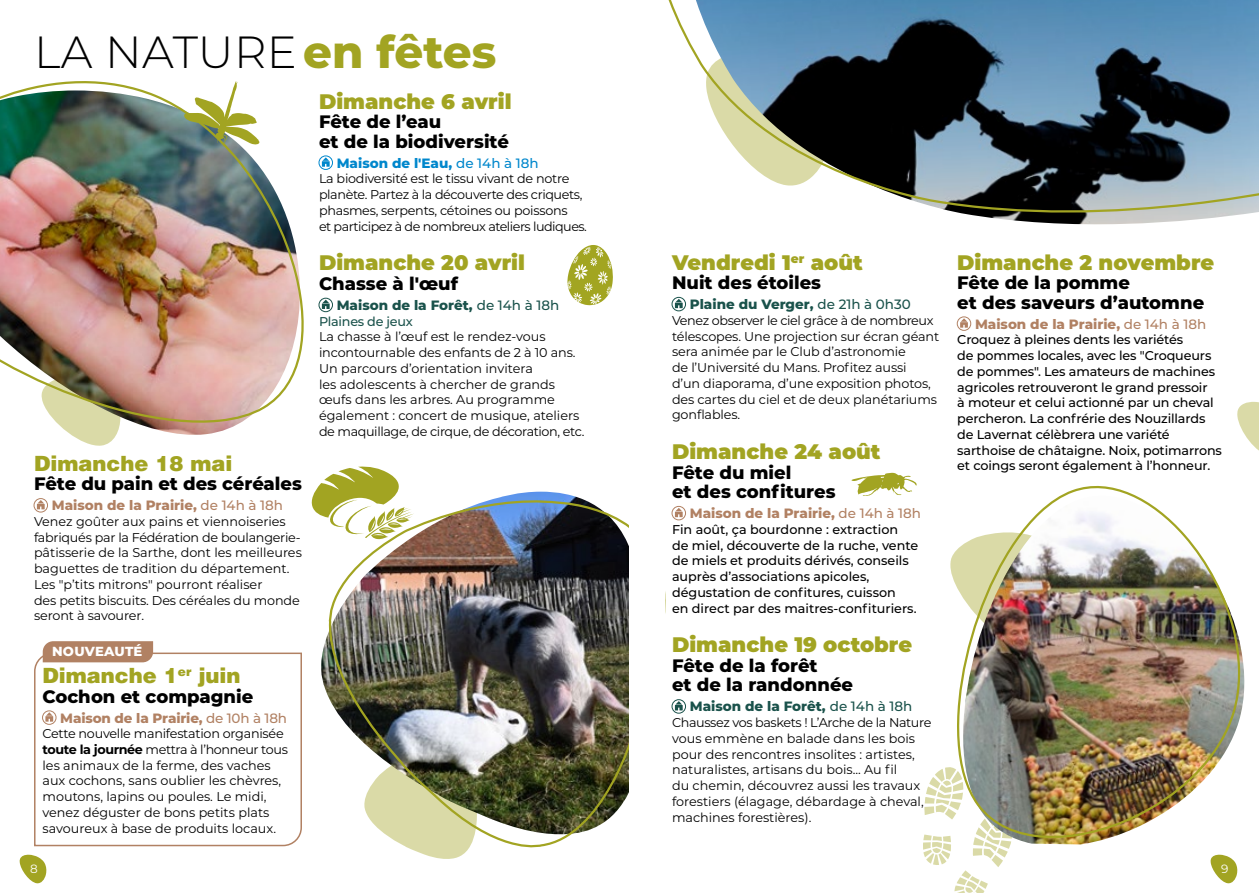
<style>
.page{position:relative;width:1259px;height:893px;background:#fff}
.page>*{position:absolute;margin:0;border:0;box-sizing:border-box;transform-origin:0 0}
.t1{font:300 45px "Montserrat";letter-spacing:.01em;color:#000}
.t2{font:900 21px "Montserrat";color:#a2a422}
.t3{font:900 21px "Helvetica LT Std";color:#a2a422}
.t4{font:800 18px/19.5px "Montserrat";color:#000}
.t5{font:800 13.5px "Montserrat";color:#b18163}
.t6{font:800 13.5px "Montserrat";color:#1a524b}
.t7{font:800 13.5px "Montserrat";color:#0087cc}
.t8{font:800 13.2px "Montserrat";letter-spacing:.02em;color:#fff}
.t9{font:12.75px/15.8px "Montserrat";letter-spacing:-.01em;color:#000}
.t10{font:500 12.75px/15.8px "Montserrat";letter-spacing:-.01em;color:#000}
.t11{font:12.75px/15.8px "Montserrat";letter-spacing:-.03em;color:#000}
.t12{font:500 12.75px "Montserrat";letter-spacing:-.02em;color:#1a524b}
.t13{font:12px "Montserrat";color:#fff}
.s1{font-weight:800;color:#a2a422}
.s2{font-weight:500}
.s3{font-weight:700}
</style>
<div class="page">
<svg style="left:82px;top:441px;width:29px;height:5px"></svg>
<svg style="left:1237px;top:402px;width:22px;height:49px"></svg>
<svg style="left:923px;top:780px;width:85px;height:113px"></svg>
<img style="left:0;top:81px;width:304px;height:353px">
<svg style="left:668px;top:0;width:591px;height:225px"></svg>
<img style="left:931px;top:485px;width:312px;height:364px">
<svg style="left:183px;top:81px;width:76px;height:66px"></svg>
<svg style="left:567px;top:245px;width:46px;height:61px"></svg>
<img style="left:252px;top:414px;width:434px;height:445px">
<div style="left:629px;top:441px;width:36px;height:430px;background:#fff"></div>
<svg style="left:851px;top:473px;width:66px;height:23px"></svg>
<svg style="left:304px;top:466px;width:110px;height:73px"></svg>
<svg style="left:1210px;top:854px;width:27px;height:30px"></svg>
<svg style="left:20px;top:855px;width:27px;height:29px"></svg>
<svg style="left:34px;top:652px;width:269px;height:195px"></svg>
<svg style="left:319px;top:156px;width:14px;height:14px"></svg>
<svg style="left:322px;top:157px;width:8px;height:10px"></svg>
<svg style="left:319px;top:298px;width:14px;height:14px"></svg>
<svg style="left:322px;top:300px;width:8px;height:9px"></svg>
<svg style="left:672px;top:297px;width:14px;height:14px"></svg>
<svg style="left:675px;top:299px;width:7px;height:9px"></svg>
<svg style="left:672px;top:506px;width:14px;height:14px"></svg>
<svg style="left:675px;top:508px;width:7px;height:9px"></svg>
<svg style="left:672px;top:699px;width:14px;height:14px"></svg>
<svg style="left:675px;top:701px;width:7px;height:9px"></svg>
<svg style="left:957px;top:317px;width:14px;height:14px"></svg>
<svg style="left:960px;top:318px;width:8px;height:10px"></svg>
<svg style="left:34px;top:498px;width:14px;height:14px"></svg>
<svg style="left:37px;top:500px;width:8px;height:9px"></svg>
<svg style="left:42px;top:711px;width:14px;height:14px"></svg>
<svg style="left:45px;top:712px;width:8px;height:10px"></svg>
<div style="left:43px;top:641px;width:110px;height:21px;background:#b18163"></div>
<h1 class="t1" style="left:34px;top:21px;width:464px">LA NATURE<span class="s1">en fêtes</span></h1>
<h2 class="t2" style="left:319px;top:85px;width:194px">Dimanche 6 avril</h2>
<h3 class="t4" style="left:319px;top:111px;width:191px">Fête de l’eau<br>et de la biodiversité</h3>
<p class="t7" style="left:337px;top:153px;width:203px">Maison de l'Eau, <span class="s2">de 14h à 18h</span></p>
<p class="t11" style="left:319px;top:170px;width:269px">La biodiversité est le tissu vivant de notre planète. Partez à la découverte des criquets, phasmes, serpents, cétoines ou poissons<br>et participez à de nombreux ateliers ludiques.</p>
<h2 class="t2" style="left:319px;top:247px;width:207px">Dimanche 20 avril</h2>
<h3 class="t4" style="left:319px;top:273px;width:141px">Chasse à l'œuf</h3>
<p class="t6" style="left:337px;top:295px;width:224px">Maison de la Forêt, <span class="s2">de 14h à 18h</span></p>
<p class="t12" style="left:319px;top:312px;width:95px">Plaines de jeux</p>
<p class="t9" style="left:319px;top:328px;width:267px">La chasse à l’œuf est le rendez-vous incontournable des enfants de 2 à 10 ans.<br>Un parcours d’orientation invitera<br>les adolescents à chercher de grands œufs dans les arbres. Au programme également : concert de musique, ateliers de maquillage, de cirque, de décoration, etc.</p>
<h2 class="t2" style="left:672px;top:246px;width:192px">Vendredi 1<sup>er</sup> août</h2>
<h3 class="t4" style="left:672px;top:272px;width:151px">Nuit des étoiles</h3>
<p class="t6" style="left:690px;top:294px;width:223px">Plaine du Verger, <span class="s2">de 21h à 0h30</span></p>
<p class="t9" style="left:672px;top:312px;width:269px">Venez observer le ciel grâce à de nombreux télescopes. Une projection sur écran géant sera animée par le Club d’astronomie<br>de l’Université du Mans. Profitez aussi<br>d’un diaporama, d’une exposition photos, des cartes du ciel et de deux planétariums gonflables.</p>
<h2 class="t2" style="left:672px;top:436px;width:210px">Dimanche 24 août</h2>
<h3 class="t4" style="left:672px;top:461px;width:165px">Fête du miel<br>et des confitures</h3>
<p class="t5" style="left:690px;top:503px;width:233px">Maison de la Prairie, <span class="s2">de 14h à 18h</span></p>
<p class="t10" style="left:672px;top:521px;width:248px">Fin août, ça bourdonne : extraction<br>de miel, découverte de la ruche, vente de miels et produits dérivés, conseils auprès d’associations apicoles, dégustation de confitures, cuisson<br>en direct par des maitres-confituriers.</p>
<h2 class="t2" style="left:672px;top:629px;width:242px">Dimanche 19 octobre</h2>
<h3 class="t4" style="left:672px;top:655px;width:183px">Fête de la forêt<br>et de la randonnée</h3>
<p class="t6" style="left:690px;top:697px;width:224px">Maison de la Forêt, <span class="s2">de 14h à 18h</span></p>
<p class="t9" style="left:672px;top:714px;width:261px">Chaussez vos baskets ! L’Arche de la Nature vous emmène en balade dans les bois pour des rencontres insolites : artistes, naturalistes, artisans du bois... Au fil<br>du chemin, découvrez aussi les travaux forestiers (élagage, débardage à cheval, machines forestières).</p>
<h2 class="t2" style="left:957px;top:246px;width:258px">Dimanche 2 novembre</h2>
<h3 class="t4" style="left:957px;top:272px;width:248px">Fête de la pomme<br>et des saveurs d’automne</h3>
<p class="t5" style="left:975px;top:314px;width:233px">Maison de la Prairie, <span class="s2">de 14h à 18h</span></p>
<p class="t10" style="left:957px;top:331px;width:266px">Croquez à pleines dents les variétés<br>de pommes locales, avec les "Croqueurs de pommes". Les amateurs de machines agricoles retrouveront le grand pressoir<br>à moteur et celui actionné par un cheval percheron. La confrérie des Nouzillards de Lavernat célèbrera une variété sarthoise de châtaigne. Noix, potimarrons</p>
<h2 class="t3" style="left:34px;top:449px;width:200px">Dimanche 18 mai</h2>
<p class="t10" style="left:957px;top:457px;width:255px">et coings seront également à l’honneur.</p>
<h3 class="t4" style="left:34px;top:473px;width:269px">Fête du pain et des céréales</h3>
<p class="t5" style="left:52px;top:495px;width:233px">Maison de la Prairie, <span class="s2">de 14h à 18h</span></p>
<p class="t9" style="left:34px;top:513px;width:269px">Venez goûter aux pains et viennoiseries fabriqués par la Fédération de boulangerie&shy;pâtisserie de la Sarthe, dont les meilleures baguettes de tradition du département.<br>Les "p’tits mitrons" pourront réaliser<br>des petits biscuits. Des céréales du monde seront à savourer.</p>
<p class="t8" style="left:52px;top:641px;width:92px">NOUVEAUTÉ</p>
<h2 class="t3" style="left:43px;top:662px;width:199px">Dimanche 1<sup>er</sup> juin</h2>
<h3 class="t4" style="left:43px;top:685px;width:212px">Cochon et compagnie</h3>
<p class="t5" style="left:60px;top:708px;width:228px">Maison de la Prairie, <span class="s2">de 10h à 18h</span></p>
<p class="t9" style="left:43px;top:725px;width:247px">Cette nouvelle manifestation organisée <span class="s3">toute la journée</span> mettra à l’honneur tous les animaux de la ferme, des vaches aux cochons, sans oublier les chèvres, moutons, lapins ou poules. Le midi, venez déguster de bons petits plats savoureux à base de produits locaux.</p>
<p class="t13" style="left:30px;top:860px;width:9px">8</p>
<p class="t13" style="left:1221px;top:860px;width:9px">9</p>
</div>
